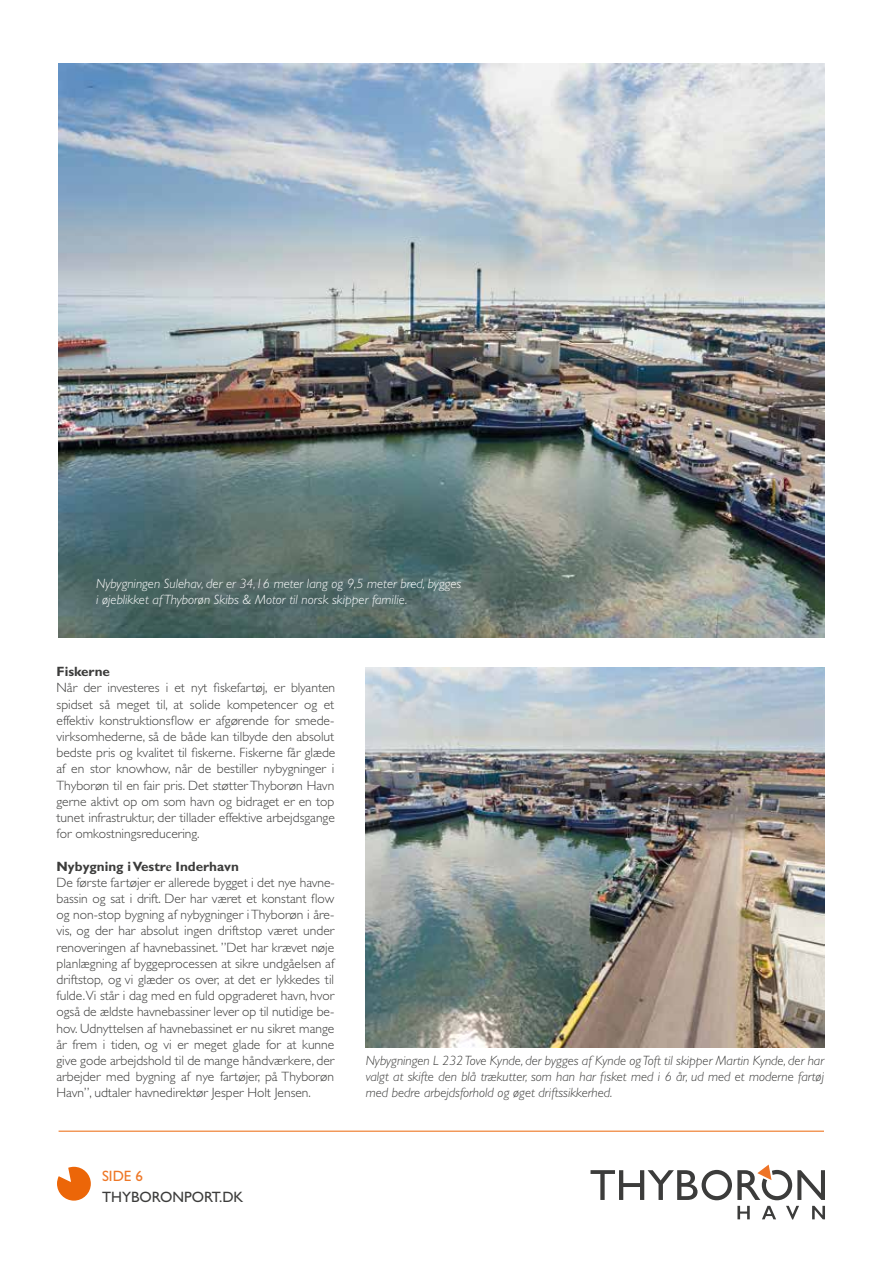
<style>
.page{position:relative;width:893px;height:1263px;background:#fff}
.page>*{position:absolute;margin:0;border:0;box-sizing:border-box;transform-origin:0 0}
.t1{font:15px "Gill Sans Std";color:#3c3c3b}
.t2{font:15px "Gill Sans Std";color:#ee7726}
.t3{font:300 13.5px/16.2px "Gill Sans Std";color:#3c3c3b;text-align:justify}
.t4{font:italic 300 13.5px/16.2px "Gill Sans Std";color:#3c3c3b;text-align:justify}
.t5{font:italic 300 13.5px/16.2px "Gill Sans Std";color:#fff}
.t6{font:700 13.5px "Gill Sans Std";color:#3c3c3b}
.s1{font-weight:700}
.s2{font-family:"Minion Pro";font-weight:700}
</style>
<div class="page">
<svg style="left:590px;top:1164px;width:235px;height:36px"></svg>
<svg style="left:737px;top:1206px;width:13px;height:13px"></svg>
<svg style="left:762px;top:1206px;width:14px;height:13px"></svg>
<svg style="left:786px;top:1206px;width:13px;height:13px"></svg>
<svg style="left:812px;top:1206px;width:13px;height:13px"></svg>
<hr style="left:59px;top:1131px;width:765px;height:1px;background:#ec6608">
<svg style="left:57px;top:1167px;width:34px;height:33px"></svg>
<img style="left:58px;top:64px;width:766px;height:574px">
<img style="left:366px;top:668px;width:458px;height:380px">
<p class="t5" style="left:96px;top:576px;width:367px">Nybygningen Sulehav, der er 34,16 meter lang og 9,5 meter bred, bygges i øjeblikket af Thyborøn Skibs &amp; Motor til norsk skipper familie.</p>
<p class="t6" style="left:57px;top:664px;width:55px">Fiskerne</p>
<p class="t3" style="left:57px;top:680px;width:280px">Når der investeres i et nyt fiskefartøj, er blyanten spidset så meget til, at solide kompetencer og et effektiv konstruktionsflow er afgørende for smede&shy;virksomhederne, så de både kan tilbyde den absolut bedste pris og kvalitet til fiskerne. Fiskerne får glæde af en stor knowhow, når de bestiller nybygninger i Thyborøn til en fair pris. Det støtter Thyborøn Havn gerne aktivt op om som havn og bidraget er en top tunet infrastruktur, der tillader effektive arbejdsgange for omkostningsreducering.</p>
<p class="t3" style="left:57px;top:858px;width:280px;text-align:left"><span class="s1">Nybygning i Vestr</span><span class="s2">e</span> <span class="s1">Inderhavn<br></span>De første fartøjer er allerede bygget i det nye havne&shy;bassin og sat i drift. Der har været et konstant flow og non-stop bygning af nybygninger i Thyborøn i åre&shy;vis, og der har absolut ingen driftstop været under renoveringen af havnebassinet. ”Det har krævet nøje planlægning af byggeprocessen at sikre undgåelsen af driftstop, og vi glæder os over, at det er lykkedes til fulde. Vi står i dag med en fuld opgraderet havn, hvor også de ældste havnebassiner lever op til nutidige be&shy;hov. Udnyttelsen af havnebassinet er nu sikret mange år frem i tiden, og vi er meget glade for at kunne give gode arbejdshold til de mange håndværkere, der arbejder med bygning af nye fartøjer, på Thyborøn Havn”, udtaler havnedirektør Jesper Holt Jensen.</p>
<p class="t2" style="left:102px;top:1167px;width:43px">SIDE 6</p>
<p class="t1" style="left:102px;top:1188px;width:143px">THYBORONPORT.DK</p>
<p class="t4" style="left:366px;top:1052px;width:460px">Nybygningen L 232 Tove Kynde, der bygges af Kynde og Toft til skipper Martin Kynde, der har valgt at skifte den blå trækutter, som han har fisket med i 6 år, ud med et moderne fartøj med bedre arbejdsforhold og øget driftssikkerhed.</p>
</div>
